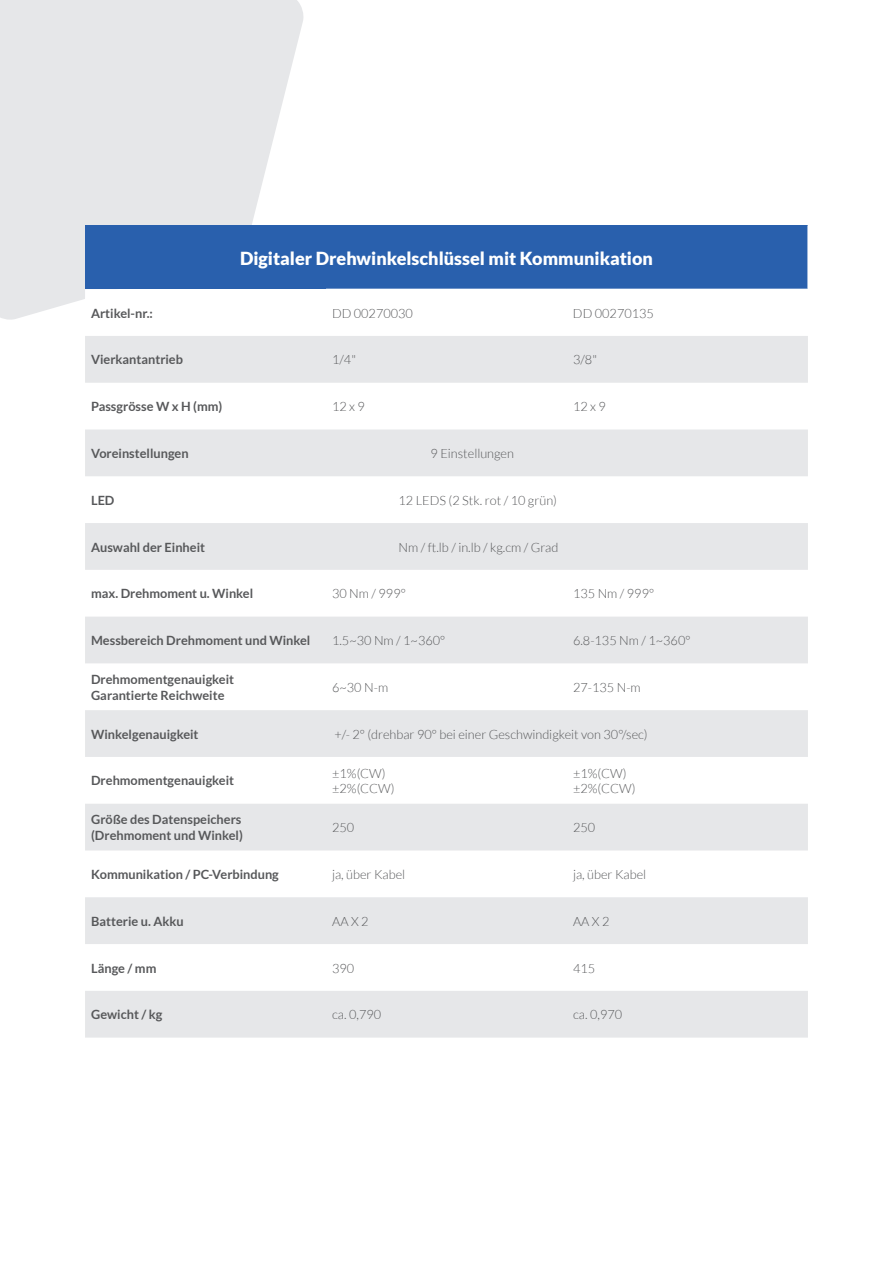
<style>
.page{position:relative;width:893px;height:1263px;background:#fff}
.page>*{position:absolute;margin:0;border:0;box-sizing:border-box;transform-origin:0 0}
.t1{font:900 18px "Lato";color:#fff}
.t2{font:700 12.75px/15.8px "Lato";color:#57585a}
.t3{font:300 12.75px/15.8px "Lato";color:#57585a}
</style>
<div class="page">
<div style="left:0;top:0;width:304px;height:320px;background:#e6e7e9"></div>
<div style="left:85px;top:225px;width:723px;height:64px;background:#2960ad"></div>
<svg style="left:85px;top:289px;width:219px;height:31px"></svg>
<svg style="left:85px;top:336px;width:723px;height:701px;fill:#e6e7e9"></svg>
<h1 class="t1" style="left:240px;top:247px;width:414px">Digitaler Drehwinkelschlüssel mit Kommunikation</h1>
<p class="t2" style="left:91px;top:305px;width:63px">Artikel-nr.:</p>
<p class="t3" style="left:332px;top:305px;width:83px">DD 00270030</p>
<p class="t3" style="left:573px;top:305px;width:83px">DD 00270135</p>
<p class="t2" style="left:91px;top:352px;width:94px">Vierkantantrieb</p>
<p class="t3" style="left:332px;top:352px;width:26px">1/4"</p>
<p class="t3" style="left:573px;top:352px;width:26px">3/8"</p>
<p class="t2" style="left:91px;top:398px;width:133px">Passgrösse W x H (mm)</p>
<p class="t3" style="left:332px;top:399px;width:34px">12 x 9</p>
<p class="t3" style="left:573px;top:399px;width:34px">12 x 9</p>
<p class="t2" style="left:91px;top:445px;width:99px">Voreinstellungen</p>
<p class="t3" style="left:430px;top:446px;width:85px">9 Einstellungen</p>
<p class="t2" style="left:91px;top:492px;width:25px">LED</p>
<p class="t3" style="left:398px;top:492px;width:160px">12 LEDS (2 Stk. rot / 10 grün)</p>
<p class="t2" style="left:91px;top:539px;width:115px">Auswahl der Einheit</p>
<p class="t3" style="left:398px;top:539px;width:161px">Nm / ft.lb / in.lb / kg.cm / Grad</p>
<p class="t2" style="left:91px;top:586px;width:164px">max. Drehmoment u. Winkel</p>
<p class="t3" style="left:332px;top:586px;width:75px">30 Nm / 999°</p>
<p class="t3" style="left:573px;top:586px;width:83px">135 Nm / 999°</p>
<p class="t2" style="left:91px;top:632px;width:221px">Messbereich Drehmoment und Winkel</p>
<p class="t3" style="left:332px;top:633px;width:115px">1.5~30 Nm / 1~360°</p>
<p class="t3" style="left:573px;top:633px;width:119px">6.8-135 Nm / 1~360°</p>
<p class="t2" style="left:91px;top:671px;width:144px">Drehmomentgenauigkeit<br>Garantierte Reichweite</p>
<p class="t3" style="left:332px;top:679px;width:58px">6~30 N-m</p>
<p class="t3" style="left:573px;top:679px;width:69px">27-135 N-m</p>
<p class="t2" style="left:91px;top:726px;width:109px">Winkelgenauigkeit</p>
<p class="t3" style="left:335px;top:726px;width:315px">+/- 2° (drehbar 90° bei einer Geschwindigkeit von 30°/sec)</p>
<p class="t2" style="left:91px;top:773px;width:144px">Drehmomentgenauigkeit</p>
<p class="t3" style="left:332px;top:765px;width:64px">±1%(CW) ±2%(CCW)</p>
<p class="t3" style="left:573px;top:765px;width:64px">±1%(CW) ±2%(CCW)</p>
<p class="t2" style="left:91px;top:812px;width:153px">Größe des Datenspeichers (Drehmoment und Winkel)</p>
<p class="t3" style="left:332px;top:820px;width:24px">250</p>
<p class="t3" style="left:573px;top:820px;width:24px">250</p>
<p class="t2" style="left:91px;top:866px;width:189px">Kommunikation / PC-Verbindung</p>
<p class="t3" style="left:332px;top:866px;width:75px">ja, über Kabel</p>
<p class="t3" style="left:573px;top:866px;width:75px">ja, über Kabel</p>
<p class="t2" style="left:91px;top:913px;width:94px">Batterie u. Akku</p>
<p class="t3" style="left:332px;top:913px;width:38px">AA X 2</p>
<p class="t3" style="left:573px;top:913px;width:38px">AA X 2</p>
<p class="t2" style="left:91px;top:960px;width:67px">Länge / mm</p>
<p class="t3" style="left:332px;top:960px;width:24px">390</p>
<p class="t3" style="left:573px;top:960px;width:24px">415</p>
<p class="t2" style="left:91px;top:1006px;width:73px">Gewicht / kg</p>
<p class="t3" style="left:332px;top:1007px;width:51px">ca. 0,790</p>
<p class="t3" style="left:573px;top:1007px;width:51px">ca. 0,970</p>
</div>
